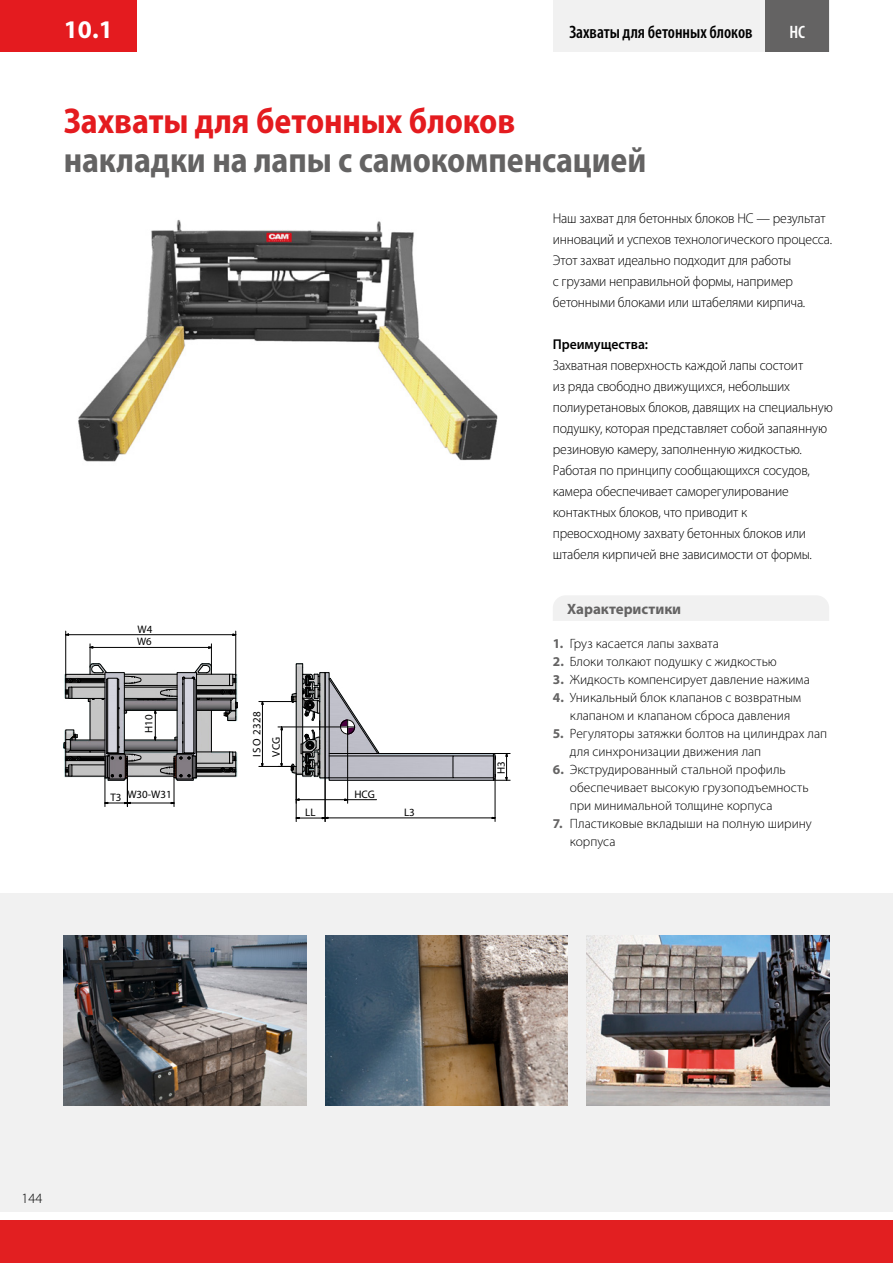
<style>
.page{position:relative;width:893px;height:1263px;background:#fff}
.page>*{position:absolute;margin:0;border:0;box-sizing:border-box;transform-origin:0 0}
.t1{font:700 semi-condensed 36px "Myriad Pro";letter-spacing:-.005em;color:#646363;scale:.95 1}
.t2{font:700 semi-condensed 36px "Myriad Pro";letter-spacing:-.005em;color:#e41b1f;scale:.95 1}
.t3{font:700 25.5px "Myriad Pro";color:#fff}
.t4{font:600 condensed 18px "Myriad Pro";color:#000}
.t5{font:600 condensed 18px "Myriad Pro";color:#fff}
.t6{font:700 15px "Myriad Pro";color:#646363}
.t7{font:300 14.25px/21px "Myriad Pro";letter-spacing:-.01em;color:#000;scale:.96 1}
.t8{font:600 14.25px "Myriad Pro";color:#000;scale:.96 1}
.t9{font:300 14.25px "Myriad Pro";letter-spacing:-.01em;color:#000}
.t10{font:300 13.5px/18px "Myriad Pro";color:#000}
.t11{font:10.95px "Myriad Pro";color:#000}
.t12{font:10.8px "Myriad Pro";color:#000}
.s1{font-weight:700;color:#646363}
</style>
<div class="page">
<div style="left:0;top:1220px;width:893px;height:43px;background:#e21f21"></div>
<div style="left:0;top:893px;width:893px;height:319px;background:#f1f1f1"></div>
<div style="left:0;top:0;width:136px;height:51px;background:#e41b1f"></div>
<img style="left:64px;top:935px;width:242px;height:171px">
<img style="left:325px;top:935px;width:243px;height:171px">
<img style="left:587px;top:935px;width:242px;height:171px">
<img style="left:320px;top:672px;width:11px;height:108px">
<div style="left:325px;top:672px;width:4px;height:106px;border:1px solid #000"></div>
<hr style="left:69px;top:634px;width:164px;height:1px;background:#000">
<hr style="left:235px;top:631px;width:1px;height:45px;background:#000">
<hr style="left:65px;top:631px;width:1px;height:45px;background:#000">
<svg style="left:64px;top:644px;width:174px;height:162px"></svg>
<hr style="left:325px;top:778px;width:1px;height:44px;background:#000">
<hr style="left:296px;top:774px;width:1px;height:48px;background:#000">
<svg style="left:295px;top:817px;width:33px;height:2px"></svg>
<hr style="left:328px;top:818px;width:164px;height:1px;background:#000">
<hr style="left:495px;top:779px;width:1px;height:42px;background:#000">
<hr style="left:325px;top:778px;width:1px;height:43px;background:#000">
<svg style="left:329px;top:678px;width:181px;height:103px"></svg>
<hr style="left:262px;top:704px;width:1px;height:60px;background:#000">
<hr style="left:259px;top:766px;width:35px;height:1px;background:#000">
<hr style="left:259px;top:701px;width:34px;height:1px;background:#000">
<hr style="left:299px;top:799px;width:46px;height:1px;background:#000">
<hr style="left:347px;top:734px;width:1px;height:69px;background:#000">
<svg style="left:344px;top:799px;width:33px;height:2px"></svg>
<svg style="left:278px;top:664px;width:42px;height:139px"></svg>
<hr style="left:278px;top:727px;width:63px;height:1px;background:#000">
<img style="left:78px;top:219px;width:420px;height:243px">
<div style="left:553px;top:0;width:276px;height:51px;background:#f1f1f1"></div>
<div style="left:765px;top:0;width:64px;height:51px;background:#646363"></div>
<div style="left:553px;top:596px;width:276px;height:25px;background:#f1f1f1"></div>
<h2 class="t3" style="left:64px;top:15px;width:51px">10.1</h2>
<p class="t4" style="left:569px;top:22px;width:185px">Захваты для бетонных блоков</p>
<p class="t5" style="left:789px;top:22px;width:17px">HC</p>
<h1 class="t2" style="left:64px;top:101px;width:477px">Захваты для бетонных блоков</h1>
<h1 class="t1" style="left:64px;top:140px;width:615px">накладки на лапы с самокомпенсацией</h1>
<p class="t7" style="left:553px;top:208px;width:292px">Наш захват для бетонных блоков HC — результат инноваций и успехов технологического процесса.<br>Этот захват идеально подходит для работы<br>с грузами неправильной формы, например бетонными блоками или штабелями кирпича.</p>
<p class="t8" style="left:553px;top:337px;width:101px">Преимущества:</p>
<p class="t7" style="left:553px;top:355px;width:293px">Захватная поверхность каждой лапы состоит<br>из ряда свободно движущихся, небольших полиуретановых блоков, давящих на специальную подушку, которая представляет собой запаянную резиновую камеру, заполненную жидкостью.<br>Работая по принципу сообщающихся сосудов, камера обеспечивает саморегулирование контактных блоков, что приводит к превосходному захвату бетонных блоков или штабеля кирпичей вне зависимости от формы.</p>
<p class="t6" style="left:567px;top:601px;width:116px">Характеристики</p>
<p class="t11" style="left:138px;top:624px;width:16px">W4</p>
<p class="t12" style="left:137px;top:635px;width:16px">W6</p>
<p class="t11" style="left:143px;top:733px;width:20px;rotate:-90deg">H 01</p>
<p class="t11" style="left:110px;top:788px;width:63px">T3 W30-W31</p>
<p class="t11" style="left:251px;top:756px;width:46px;rotate:-90deg">ISO 2328</p>
<p class="t11" style="left:270px;top:757px;width:22px;rotate:-90deg">VCG</p>
<p class="t11" style="left:355px;top:788px;width:22px">HCG</p>
<p class="t11" style="left:305px;top:807px;width:12px">LL</p>
<p class="t11" style="left:404px;top:806px;width:12px">L3</p>
<p class="t11" style="left:495px;top:774px;width:15px;rotate:-90deg">H3</p>
<p class="t10" style="left:553px;top:635px;width:168px"><span class="s1">1.</span> Груз касается лапы захвата</p>
<p class="t10" style="left:553px;top:653px;width:226px"><span class="s1">2.</span> Блоки толкают подушку с жидкостью</p>
<p class="t10" style="left:553px;top:671px;width:258px"><span class="s1">3.</span> Жидкость компенсирует давление нажима</p>
<p class="t10" style="left:553px;top:689px;width:250px;text-align:center"><span class="s1">4.</span> Уникальный блок клапанов с возвратным клапаном и клапаном сброса давления</p>
<p class="t10" style="left:570px;top:725px;width:259px;text-indent:-17px"><span class="s1">5.</span> Регуляторы затяжки болтов на цилиндрах лап для синхронизации движения лап</p>
<p class="t10" style="left:570px;top:761px;width:240px;text-indent:-17px"><span class="s1">6.</span> Экструдированный стальной профиль обеспечивает высокую грузоподъемность при минимальной толщине корпуса</p>
<p class="t10" style="left:570px;top:815px;width:244px;text-indent:-17px"><span class="s1">7.</span> Пластиковые вкладыши на полную ширину корпуса</p>
<p class="t9" style="left:22px;top:1191px;width:22px">144</p>
</div>
